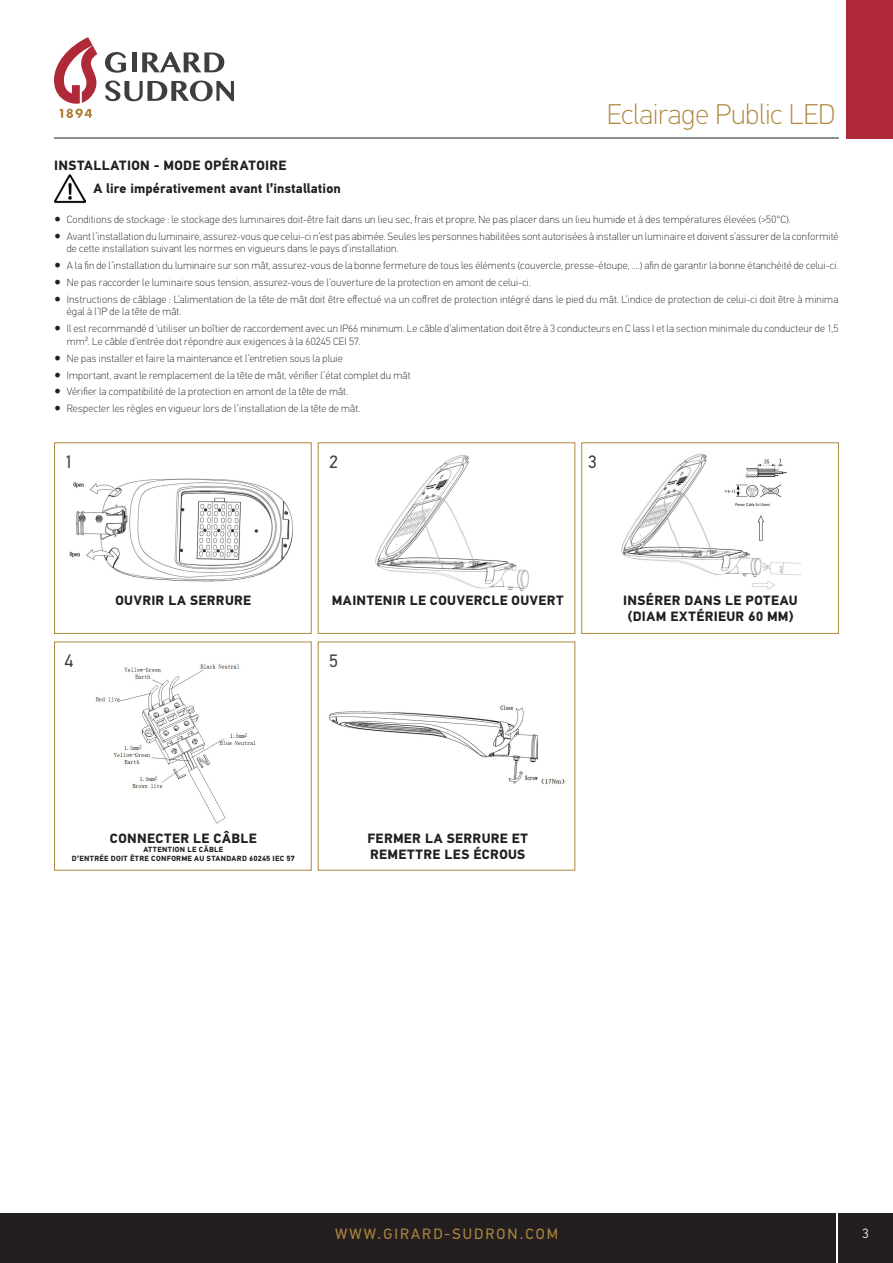
<style>
.page{position:relative;width:893px;height:1263px;background:#fff}
.page>*{position:absolute;margin:0;border:0;box-sizing:border-box;transform-origin:0 0}
.t1{font:100 28.5px "PF Din Text Pro";letter-spacing:-.005em;color:#af873c}
.t2{font:18px "PF Din Text Pro";color:#3e3e3f}
.t3{font:15px "PF Din Text Pro";letter-spacing:.14em;color:#af873c}
.t4{font:700 13.5px/16.2px "PF Din Text Pro";letter-spacing:.025em;color:#231f20}
.t5{font:300 13.5px "PF Din Text Pro";color:#fff}
.t6{font:100 10.5px/12.6px "PF Din Text Pro";letter-spacing:.02em;color:#231f20}
.t7{font:700 7.5px/9px "PF Din Text Pro";letter-spacing:.04em;color:#231f20;text-align:center}
.s1{font-family:"Minion Pro";font-weight:400;font-size:18px}
</style>
<div class="page">
<div style="left:0;top:1213px;width:836px;height:50px;background:#231f20"></div>
<div style="left:838px;top:1213px;width:55px;height:50px;background:#231f20"></div>
<img style="left:621px;top:453px;width:180px;height:137px">
<img style="left:375px;top:455px;width:154px;height:136px">
<div style="left:846px;top:0;width:47px;height:138px;background:#af2938"></div>
<hr style="left:54px;top:138px;width:785px;height:1px;background:#231f20">
<svg style="left:54px;top:37px;width:44px;height:81px"></svg>
<svg style="left:105px;top:81px;width:129px;height:20px"></svg>
<svg style="left:105px;top:52px;width:21px;height:21px"></svg>
<div style="left:132px;top:53px;width:5px;height:19px;background:#3e3e3f"></div>
<svg style="left:142px;top:52px;width:82px;height:20px"></svg>
<img style="left:54px;top:174px;width:32px;height:30px">
<div style="left:582px;top:443px;width:257px;height:191px;border:1px solid #af873c"></div>
<div style="left:54px;top:443px;width:257px;height:191px;border:1px solid #af873c"></div>
<img style="left:69px;top:478px;width:224px;height:104px">
<img style="left:96px;top:664px;width:160px;height:160px">
<img style="left:329px;top:705px;width:236px;height:80px">
<h1 class="t1" style="left:607px;top:98px;width:230px">Eclairage Public LED</h1>
<p class="t4" style="left:93px;top:154px;width:249px;line-height:23.5px;text-indent:-39px">INSTALLATION - MODE OPÉRATOIRE<br>A lire impérativement avant l’installation</p>
<p class="t6" style="left:54px;top:213px;width:738px"><span class="s1">•</span> Conditions de stockage : le stockage des luminaires doit-être fait dans un lieu sec, frais et propre. Ne pas placer dans un lieu humide et à des températures élevées (&gt;50°C).</p>
<p class="t6" style="left:67px;top:230px;width:773px;text-indent:-13px"><span class="s1">•</span> Avant l’installation du luminaire, assurez-vous que celui-ci n’est pas abimée. Seules les personnes habilitées sont autorisées à installer un luminaire et doivent s’assurer de la conformité de cette installation suivant les normes en vigueurs dans le pays d’installation.</p>
<p class="t6" style="left:54px;top:259px;width:786px"><span class="s1">•</span> A la fin de l’installation du luminaire sur son mât, assurez-vous de la bonne fermeture de tous les éléments (couvercle, presse-étoupe, ….) afin de garantir la bonne étanchéité de celui-ci.</p>
<p class="t6" style="left:54px;top:276px;width:478px"><span class="s1">•</span> Ne pas raccorder le luminaire sous tension, assurez-vous de l’ouverture de la protection en amont de celui-ci.</p>
<p class="t6" style="left:67px;top:293px;width:773px;text-indent:-13px"><span class="s1">•</span> Instructions de câblage : L’alimentation de la tête de mât doit être effectué via un coffret de protection intégré dans le pied du mât. L’indice de protection de celui-ci doit être à minima égal à l’IP de la tête de mât.</p>
<p class="t6" style="left:67px;top:322px;width:773px;text-indent:-13px"><span class="s1">•</span> Il est recommandé d ‘utiliser un boîtier de raccordement avec un IP66 minimum. Le câble d’alimentation doit être à 3 conducteurs en C lass I et la section minimale du conducteur de 1,5 mm². Le câble d’entrée doit répondre aux exigences à la 60245 CEI 57.</p>
<p class="t6" style="left:54px;top:352px;width:290px"><span class="s1">•</span> Ne pas installer et faire la maintenance et l’entretien sous la pluie</p>
<p class="t6" style="left:54px;top:369px;width:358px"><span class="s1">•</span> Important, avant le remplacement de la tête de mât, vérifier l’état complet du mât</p>
<p class="t6" style="left:54px;top:386px;width:296px"><span class="s1">•</span> Vérifier la compatibilité de la protection en amont de la tête de mât.</p>
<p class="t6" style="left:54px;top:402px;width:308px"><span class="s1">•</span> Respecter les règles en vigueur lors de l’installation de la tête de mât.</p>
<h2 class="t2" style="left:65px;top:451px;width:10px">1</h2>
<h2 class="t2" style="left:329px;top:451px;width:10px">2</h2>
<h2 class="t2" style="left:588px;top:451px;width:10px">3</h2>
<p class="t4" style="left:115px;top:592px;width:137px">OUVRIR LA SERRURE</p>
<p class="t4" style="left:332px;top:592px;width:233px">MAINTENIR LE COUVERCLE OUVERT</p>
<h2 class="t2" style="left:65px;top:650px;width:10px">4</h2>
<h2 class="t2" style="left:329px;top:650px;width:10px">5</h2>
<p class="t4" style="left:623px;top:592px;width:176px;text-align:center">INSÉRER DANS LE POTEAU (DIAM EXTÉRIEUR 60 MM)</p>
<p class="t4" style="left:110px;top:831px;width:148px">CONNECTER LE CÂBLE</p>
<p class="t7" style="left:72px;top:845px;width:224px">ATTENTION LE CÂBLE<br>D’ENTRÉE DOIT ÊTRE CONFORME AU STANDARD 60245 IEC 57</p>
<p class="t4" style="left:367px;top:831px;width:162px">FERMER LA SERRURE ET<br>REMETTRE LES ÉCROUS</p>
<h3 class="t3" style="left:292px;top:1224px;width:224px">WWW.GIRARD-SUDRON.COM</h3>
<h3 class="t3" style="left:335px;top:1224px;width:224px">WWW.GIRARD-SUDRON.COM</h3>
<p class="t5" style="left:862px;top:1226px;width:8px">3</p>
</div>
